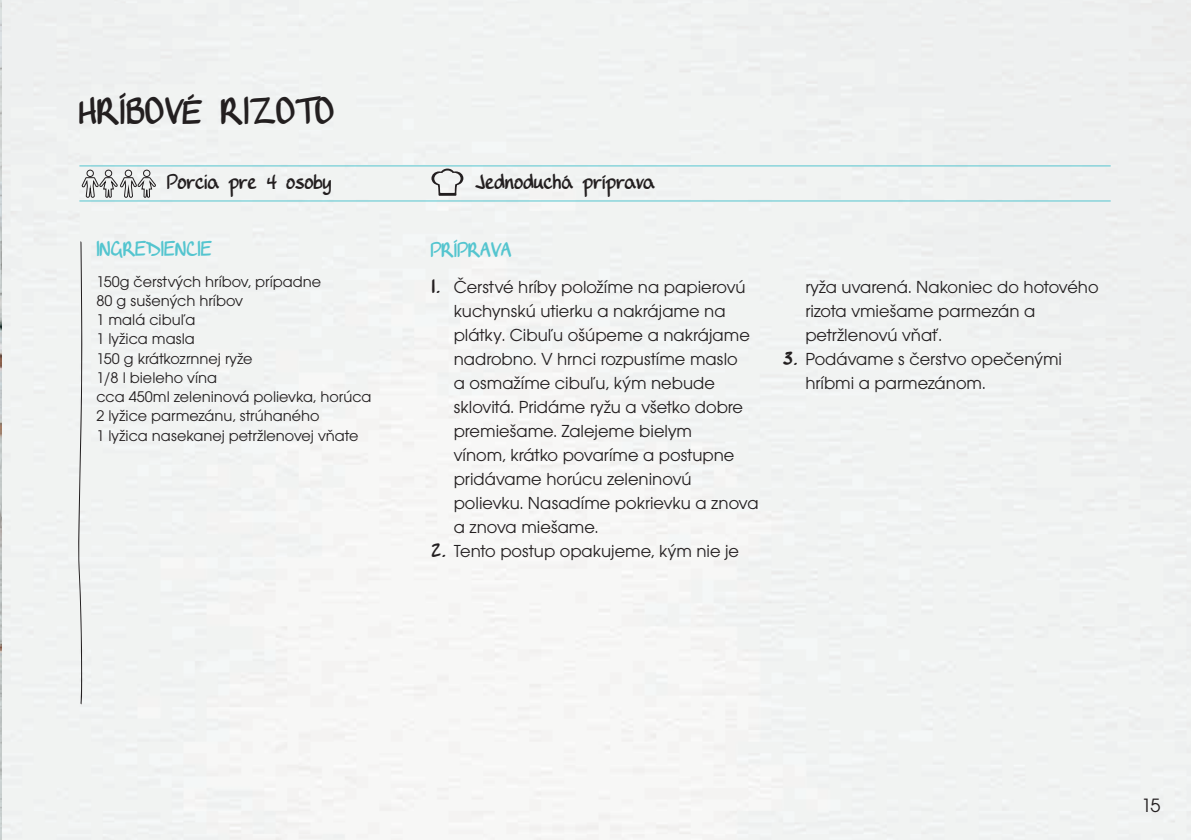
<style>
.page{position:relative;width:1191px;height:840px;background:#fff}
.page>*{position:absolute;margin:0;border:0;box-sizing:border-box;transform-origin:0 0}
.t1{font:36px "DJB Writesa Lot";color:#231f20}
.t2{font:20px "DJB Writesa Lot";color:#231f20}
.t3{font:20px "DJB Writesa Lot";color:#54c5cf}
.t4{font:20px "Avalon";color:#231f20}
.t5{font:18px/24px "Avalon";color:#231f20}
.t6{font:16px/19.2px "Avalon";color:#231f20}
.s1{font-family:"DJB Writesa Lot";font-size:22px}
</style>
<div class="page">
<div style="left:0;top:0;width:1191px;height:839px;background:#f1f3f2"></div>
<hr style="left:79px;top:165px;width:1031px;height:1px;background:#54c5cf">
<hr style="left:79px;top:200px;width:1031px;height:1px;background:#54c5cf">
<svg style="left:431px;top:168px;width:32px;height:28px"></svg>
<div style="left:86px;top:169px;width:8px;height:8px;border:1px solid #231f20;border-radius:50%"></div>
<div style="left:105px;top:169px;width:7px;height:8px;border:1px solid #231f20;border-radius:50%"></div>
<div style="left:125px;top:169px;width:7px;height:8px;border:1px solid #231f20;border-radius:50%"></div>
<div style="left:143px;top:169px;width:7px;height:8px;border:1px solid #231f20;border-radius:50%"></div>
<div style="left:78px;top:176px;width:79px;height:528px;background:#f1f3f2"></div>
<h1 class="t1" style="left:79px;top:90px;width:257px">HRÍBOVÉ RIZOTO</h1>
<p class="t2" style="left:167px;top:170px;width:166px">Porcia pre 4 osoby</p>
<p class="t2" style="left:475px;top:170px;width:181px">Jednoduchá príprava</p>
<p class="t3" style="left:96px;top:237px;width:117px">INGREDIENCIE</p>
<p class="t6" style="left:96px;top:272px;width:277px">150g čerstvých hríbov, prípadne<br>80 g sušených hríbov<br>1 malá cibuľa<br>1 lyžica masla<br>150 g krátkozrnnej ryže<br>1/8 l bieleho vína<br>cca 450ml zeleninová polievka, horúca<br>2 lyžice parmezánu, strúhaného<br>1 lyžica nasekanej petržlenovej vňate</p>
<p class="t3" style="left:431px;top:237px;width:82px">PRÍPRAVA</p>
<p class="t5" style="left:454px;top:275px;width:306px;text-indent:-23px"><span class="s1">1.</span> Čerstvé hríby položíme na papierovú kuchynskú utierku a nakrájame na plátky. Cibuľu ošúpeme a nakrájame nadrobno. V hrnci rozpustíme maslo<br>a osmažíme cibuľu, kým nebude sklovitá. Pridáme ryžu a všetko dobre premiešame. Zalejeme bielym<br>vínom, krátko povaríme a postupne pridávame horúcu zeleninovú polievku. Nasadíme pokrievku a znova a znova miešame.</p>
<p class="t5" style="left:431px;top:539px;width:310px"><span class="s1">2.</span> Tento postup opakujeme, kým nie je</p>
<p class="t5" style="left:805px;top:275px;width:295px">ryža uvarená. Nakoniec do hotového rizota vmiešame parmezán a petržlenovú vňať.</p>
<p class="t5" style="left:805px;top:347px;width:258px;text-indent:-23px"><span class="s1">3.</span> Podávame s čerstvo opečenými hríbmi a parmezánom.</p>
<p class="t4" style="left:1141px;top:792px;width:21px">15</p>
</div>
